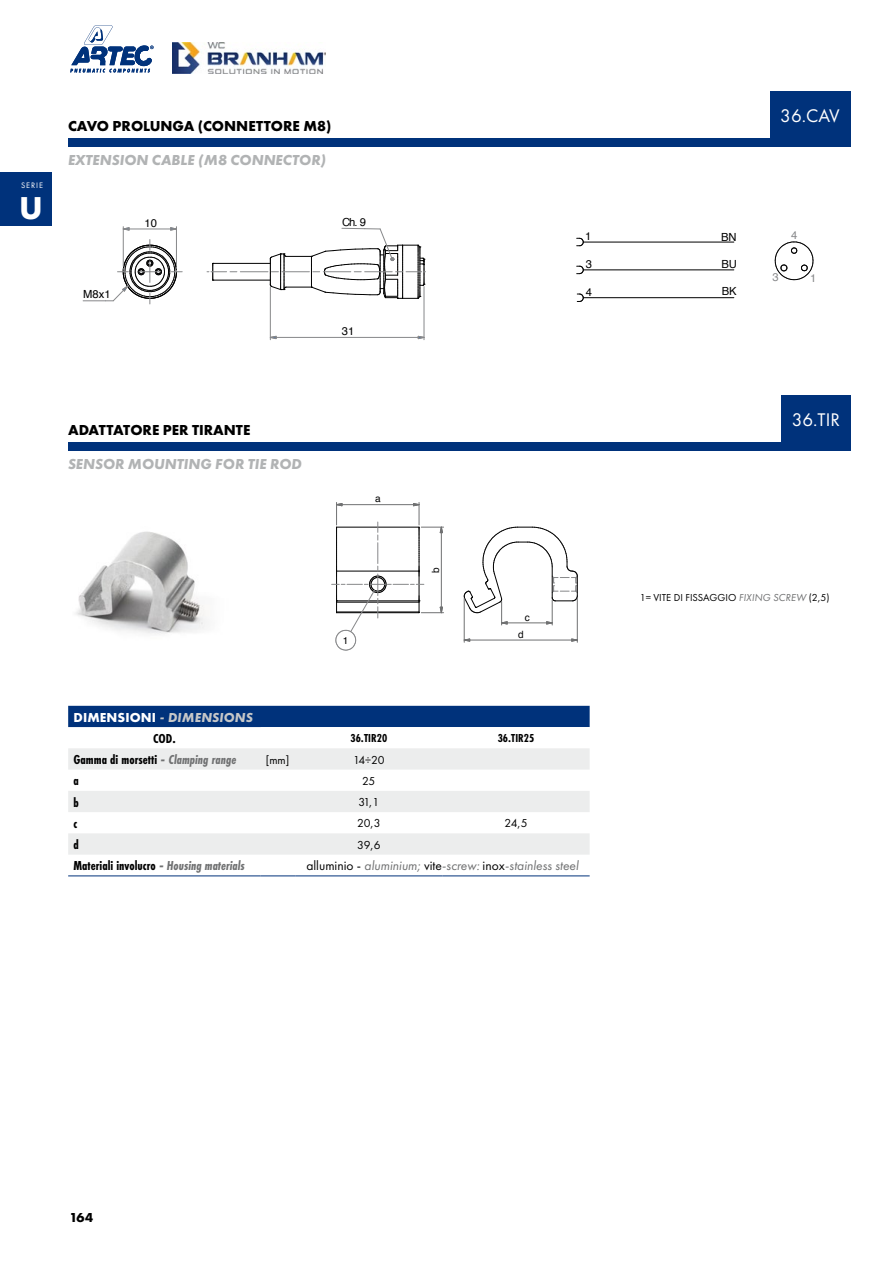
<style>
.page{position:relative;width:893px;height:1263px;background:#fff}
.page>*{position:absolute;margin:0;border:0;box-sizing:border-box;transform-origin:0 0}
.t1{font:700 32.85px "Futura PT";color:#fff}
.t2{font:18.9px "Futura PT";color:#fff}
.t3{font:italic 700 15px "Futura PT";color:#b1b3b4}
.t4{font:700 15px "Futura PT";color:#000}
.t5{font:700 13.5px "Futura PT Cond";color:#000}
.t6{font:italic 13.5px "Futura PT";color:#707172}
.t7{font:italic 700 13.5px "Futura PT";letter-spacing:.01em;color:#c6c7c8}
.t8{font:700 13.5px "Futura PT";color:#000}
.t9{font:12px "Futura PT";letter-spacing:-.03em;color:#000}
.t10{font:700 12px "Futura PT Cond";letter-spacing:.005em;color:#000}
.t11{font:11.25px "Helvetica";color:#000}
.t12{font:11.25px "Helvetica";color:#87888a}
.t13{font:10.5px "Futura PT";color:#000}
.t14{font:10.05px "Helvetica";color:#000}
.t15{font:8.25px "Futura PT";letter-spacing:.11em;color:#fff}
.s1{font-style:normal;color:#fff}
.s2{font-family:"Futura PT";font-style:italic;color:#707172}
.s3{font-style:italic;color:#707172}
.s4{font-style:normal;color:#000}
</style>
<div class="page">
<img style="left:173px;top:43px;width:152px;height:30px">
<svg style="left:70px;top:26px;width:84px;height:47px"></svg>
<div style="left:0;top:173px;width:52px;height:53px;background:#00327b"></div>
<div style="left:68px;top:706px;width:522px;height:21px;background:#00327b"></div>
<svg style="left:68px;top:748px;width:522px;height:107px;fill:#eceded"></svg>
<hr style="left:68px;top:875px;width:193px;height:1px;background:#00327b">
<hr style="left:261px;top:875px;width:34px;height:1px;background:#00327b">
<hr style="left:295px;top:875px;width:147px;height:1px;background:#00327b">
<hr style="left:442px;top:875px;width:148px;height:1px;background:#00327b">
<div style="left:68px;top:442px;width:782px;height:9px;background:#00327b"></div>
<div style="left:781px;top:395px;width:69px;height:47px;background:#00327b"></div>
<div style="left:68px;top:138px;width:782px;height:9px;background:#00327b"></div>
<svg style="left:122px;top:227px;width:8px;height:4px"></svg>
<svg style="left:170px;top:227px;width:6px;height:4px"></svg>
<hr style="left:129px;top:229px;width:42px;height:1px;background:#87888a">
<hr style="left:176px;top:227px;width:1px;height:38px;background:#87888a">
<hr style="left:123px;top:227px;width:1px;height:39px;background:#87888a">
<svg style="left:83px;top:240px;width:99px;height:64px"></svg>
<svg style="left:269px;top:336px;width:8px;height:3px"></svg>
<svg style="left:418px;top:336px;width:6px;height:3px"></svg>
<hr style="left:276px;top:337px;width:142px;height:1px;background:#87888a">
<hr style="left:270px;top:287px;width:1px;height:53px;background:#87888a">
<hr style="left:424px;top:287px;width:1px;height:53px;background:#87888a">
<svg style="left:207px;top:228px;width:218px;height:71px"></svg>
<hr style="left:583px;top:297px;width:151px;height:1px;background:#000">
<hr style="left:583px;top:269px;width:151px;height:1px;background:#000">
<hr style="left:583px;top:242px;width:151px;height:1px;background:#000">
<svg style="left:577px;top:294px;width:7px;height:8px"></svg>
<svg style="left:577px;top:266px;width:7px;height:8px"></svg>
<svg style="left:577px;top:238px;width:7px;height:8px"></svg>
<svg style="left:775px;top:242px;width:38px;height:38px"></svg>
<div style="left:770px;top:91px;width:80px;height:47px;background:#00327b"></div>
<svg style="left:464px;top:527px;width:114px;height:98px"></svg>
<svg style="left:463px;top:638px;width:7px;height:4px"></svg>
<svg style="left:571px;top:638px;width:6px;height:4px"></svg>
<hr style="left:470px;top:640px;width:102px;height:1px;background:#707172">
<hr style="left:464px;top:598px;width:1px;height:44px;background:#707172">
<hr style="left:577px;top:598px;width:1px;height:44px;background:#707172">
<svg style="left:332px;top:502px;width:112px;height:149px"></svg>
<img style="left:76px;top:531px;width:131px;height:103px">
<p class="t15" style="left:21px;top:180px;width:23px">SERIE</p>
<h1 class="t1" style="left:19px;top:187px;width:25px">U</h1>
<p class="t4" style="left:68px;top:116px;width:265px">CAVO PROLUNGA (CONNETTORE M8)</p>
<p class="t3" style="left:68px;top:151px;width:260px">EXTENSION CABLE (M8 CONNECTOR)</p>
<p class="t11" style="left:145px;top:214px;width:14px">10</p>
<p class="t11" style="left:342px;top:213px;width:25px;rotate:1deg">Ch. 9</p>
<p class="t11" style="left:83px;top:286px;width:29px">M8x1</p>
<p class="t11" style="left:342px;top:322px;width:14px">31</p>
<p class="t11" style="left:585px;top:228px;width:8px">1</p>
<p class="t11" style="left:586px;top:255px;width:8px">3</p>
<p class="t11" style="left:586px;top:283px;width:8px">4</p>
<p class="t4" style="left:68px;top:420px;width:184px">ADATTATORE PER TIRANTE</p>
<p class="t3" style="left:68px;top:455px;width:235px">SENSOR MOUNTING FOR TIE ROD</p>
<p class="t14" style="left:375px;top:491px;width:7px">a</p>
<p class="t14" style="left:343px;top:632px;width:7px">1</p>
<p class="t14" style="left:428px;top:572px;width:7px;rotate:-90deg">b</p>
<p class="t14" style="left:525px;top:609px;width:7px">c</p>
<p class="t14" style="left:518px;top:626px;width:7px">d</p>
<p class="t7" style="left:73px;top:709px;width:181px"><span class="s1">DIMENSIONI</span> - DIMENSIONS</p>
<p class="t5" style="left:153px;top:730px;width:24px">COD.</p>
<p class="t10" style="left:350px;top:731px;width:38px">36.TIR20</p>
<p class="t10" style="left:498px;top:731px;width:38px">36.TIR25</p>
<p class="t5" style="left:73px;top:752px;width:164px">Gamma di morsetti <span class="s2">-</span> <span class="s3">Clamping range</span></p>
<p class="t9" style="left:266px;top:752px;width:25px">[mm]</p>
<p class="t9" style="left:353px;top:752px;width:33px">14÷20</p>
<p class="t5" style="left:73px;top:773px;width:7px">a</p>
<p class="t9" style="left:362px;top:774px;width:15px">25</p>
<p class="t5" style="left:73px;top:794px;width:7px">b</p>
<p class="t9" style="left:358px;top:795px;width:23px">31,1</p>
<p class="t5" style="left:73px;top:815px;width:5px">c</p>
<p class="t9" style="left:357px;top:816px;width:25px">20,3</p>
<p class="t9" style="left:504px;top:816px;width:25px">24,5</p>
<p class="t5" style="left:73px;top:837px;width:7px">d</p>
<p class="t9" style="left:357px;top:837px;width:25px">39,6</p>
<p class="t5" style="left:73px;top:858px;width:173px">Materiali involucro <span class="s2">-</span> <span class="s3">Housing materials</span></p>
<p class="t6" style="left:306px;top:858px;width:274px"><span class="s4">alluminio -</span> aluminium; <span class="s4">vite</span>-screw: <span class="s4">inox</span>-stainless steel</p>
<h2 class="t2" style="left:780px;top:105px;width:61px">36.CAV</h2>
<p class="t11" style="left:721px;top:228px;width:17px">BN</p>
<p class="t11" style="left:721px;top:256px;width:17px">BU</p>
<p class="t11" style="left:722px;top:283px;width:16px">BK</p>
<p class="t12" style="left:791px;top:226px;width:8px">4</p>
<p class="t12" style="left:772px;top:269px;width:8px">3</p>
<p class="t12" style="left:810px;top:269px;width:8px">1</p>
<h2 class="t2" style="left:792px;top:408px;width:50px">36.TIR</h2>
<p class="t13" style="left:640px;top:591px;width:191px">1= VITE DI FISSAGGIO <span class="s3">FIXING SCREW</span> (2,5)</p>
<p class="t8" style="left:70px;top:1209px;width:25px">164</p>
</div>
